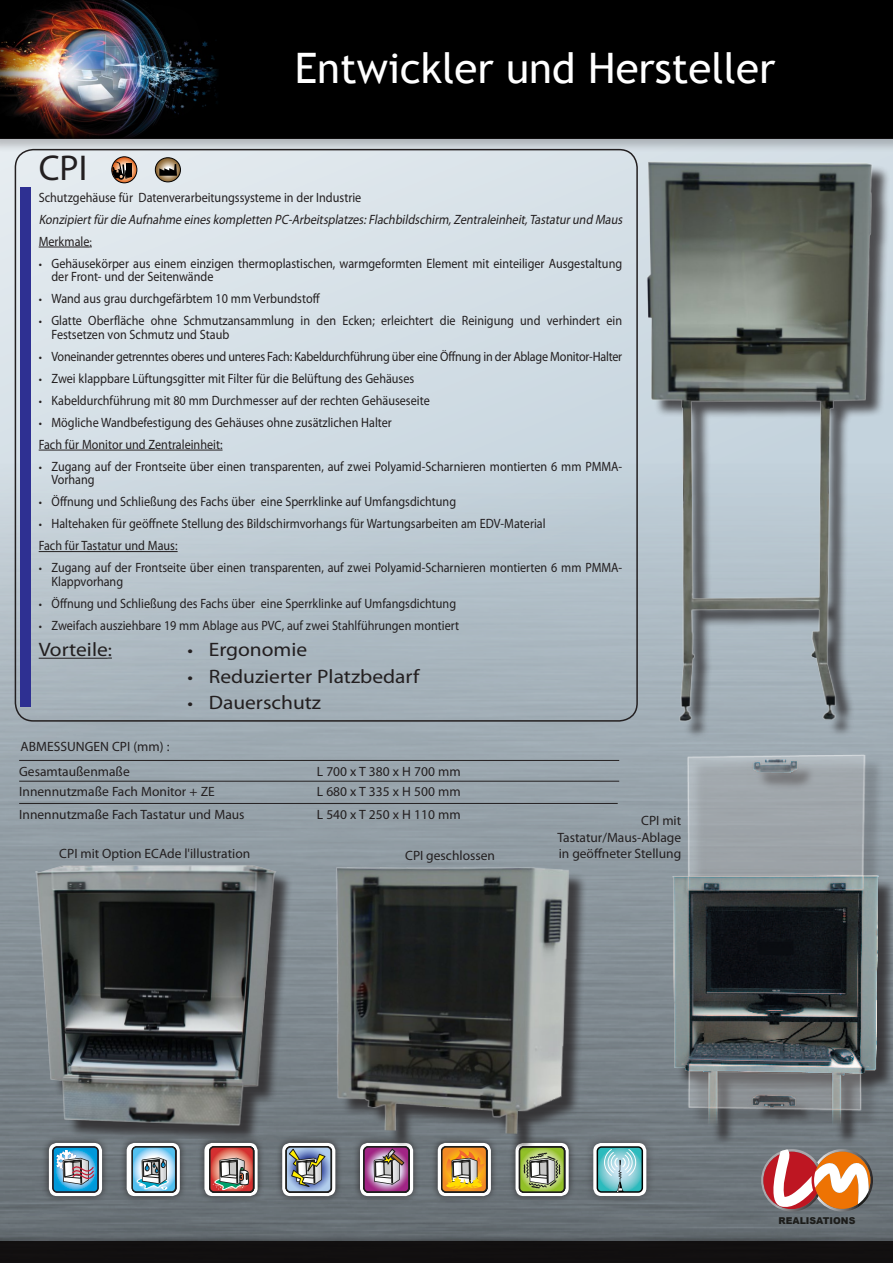
<style>
.page{position:relative;width:893px;height:1263px;background:#fff}
.page>*{position:absolute;margin:0;border:0;box-sizing:border-box;transform-origin:0 0}
.t1{font:42px "Trebuchet MS";color:#fff}
.Normal_e{font:36px "Myriad Pro";color:#231f20}
.Normal_e-2{font:19.5px "Myriad Pro";color:#231f20;scale:1.1 1}
.Puce1{font:13.5px/13.5px "Myriad Pro";color:#231f20;scale:.9 1}
.Normal_e-3{font:13.5px "Myriad Pro";color:#231f20}
.Normal_e-4{font:13.5px "Myriad Pro";color:#231f20;scale:.9 1}
.Normal_e-5{font:italic 13.5px "Myriad Pro";color:#231f20;scale:.9 1}
.Puce1-2{font:13.5px "Myriad Pro";letter-spacing:-.02em;color:#231f20;scale:.9 1}
.Puce1-3{font:13.5px "Myriad Pro";color:#231f20}
.t2{font:900 9.45px "Arial";color:#1d1d1b}
.s1{font-size:12px}
.s2{font-size:18px}
</style>
<div class="page">
<div style="left:0;top:0;width:893px;height:1240px;background:#d7e1e8"></div>
<img style="left:0;top:463px;width:893px;height:770px">
<div style="left:0;top:0;width:893px;height:153px;background:#231f20;opacity:.25"></div>
<div style="left:0;top:1233px;width:893px;height:30px;background:#231f20;opacity:.25"></div>
<div style="left:0;top:1242px;width:893px;height:21px;background:#121010"></div>
<div style="left:219px;top:0;width:674px;height:139px;background:#000"></div>
<img style="left:0;top:0;width:219px;height:139px">
<div style="left:42px;top:1135px;width:67px;height:68px;background:#231f20;opacity:.75"></div>
<div style="left:49px;top:1143px;width:53px;height:53px;background:#fff;border-radius:8px"></div>
<svg style="left:52px;top:1145px;width:48px;height:48px"></svg>
<div style="left:119px;top:1135px;width:68px;height:68px;background:#231f20;opacity:.75"></div>
<div style="left:127px;top:1143px;width:53px;height:53px;background:#fff;border-radius:8px"></div>
<svg style="left:128px;top:1145px;width:49px;height:48px"></svg>
<div style="left:275px;top:1135px;width:67px;height:68px;background:#231f20;opacity:.75"></div>
<div style="left:282px;top:1143px;width:53px;height:53px;background:#fff;border-radius:8px"></div>
<svg style="left:285px;top:1146px;width:48px;height:47px"></svg>
<div style="left:353px;top:1135px;width:67px;height:68px;background:#231f20;opacity:.75"></div>
<div style="left:360px;top:1143px;width:53px;height:53px;background:#fff;border-radius:8px"></div>
<svg style="left:363px;top:1152px;width:47px;height:41px"></svg>
<div style="left:430px;top:1135px;width:68px;height:68px;background:#231f20;opacity:.75"></div>
<div style="left:438px;top:1143px;width:53px;height:53px;background:#fff;border-radius:8px"></div>
<svg style="left:441px;top:1152px;width:47px;height:41px"></svg>
<div style="left:508px;top:1135px;width:68px;height:68px;background:#231f20;opacity:.75"></div>
<div style="left:515px;top:1143px;width:54px;height:53px;background:#fff;border-radius:8px"></div>
<svg style="left:518px;top:1152px;width:48px;height:41px"></svg>
<div style="left:584px;top:1134px;width:72px;height:71px;background:#231f20;opacity:.5"></div>
<div style="left:593px;top:1143px;width:53px;height:53px;background:#fff;border-radius:8px"></div>
<svg style="left:596px;top:1146px;width:48px;height:47px"></svg>
<hr style="left:39px;top:247px;width:51px;height:1px;background:#231f20">
<hr style="left:39px;top:450px;width:184px;height:1px;background:#231f20">
<hr style="left:39px;top:551px;width:139px;height:1px;background:#231f20">
<hr style="left:39px;top:658px;width:69px;height:1px;background:#231f20">
<div style="left:20px;top:187px;width:11px;height:520px;background:#2e3092"></div>
<div style="left:197px;top:1135px;width:68px;height:68px;background:#231f20;opacity:.75"></div>
<div style="left:204px;top:1143px;width:54px;height:53px;background:#fff;border-radius:8px"></div>
<svg style="left:206px;top:1145px;width:49px;height:48px"></svg>
<div style="left:155px;top:157px;width:26px;height:25px;border:1px solid #010000;border-radius:50%"></div>
<svg style="left:155px;top:158px;width:25px;height:24px"></svg>
<svg style="left:112px;top:157px;width:25px;height:26px"></svg>
<div style="left:111px;top:156px;width:26px;height:27px;border:1px solid #010000;border-radius:50%"></div>
<svg style="left:112px;top:162px;width:20px;height:18px"></svg>
<div style="left:650px;top:164px;width:240px;height:575px;background:#231f20;opacity:.75"></div>
<img style="left:622px;top:144px;width:261px;height:606px">
<div style="left:339px;top:870px;width:249px;height:282px;background:#231f20;opacity:.75"></div>
<img style="left:328px;top:851px;width:248px;height:284px">
<div style="left:39px;top:868px;width:254px;height:275px;background:#231f20;opacity:.75"></div>
<img style="left:25px;top:864px;width:257px;height:272px">
<div style="left:676px;top:757px;width:217px;height:389px;background:#231f20;opacity:.75"></div>
<img style="left:663px;top:745px;width:230px;height:382px">
<hr style="left:19px;top:760px;width:600px;height:1px;background:#231f20">
<hr style="left:19px;top:781px;width:600px;height:1px;background:#231f20">
<hr style="left:19px;top:803px;width:599px;height:1px;background:#231f20">
<svg style="left:761px;top:1149px;width:112px;height:62px"></svg>
<p class="t1" style="left:295px;top:43px;width:482px">Entwickler und Hersteller</p>
<p class="Normal_e" style="left:39px;top:145px;width:50px">CPI</p>
<p class="Normal_e-4" style="left:39px;top:189px;width:360px">Schutzgehäuse für Datenverarbeitungssysteme in der Industrie</p>
<p class="Normal_e-5" style="left:39px;top:211px;width:653px">Konzipiertfürdie Aufnahme eineskompletten PC-Arbeitsplatzes:Flachbildschirm,Zentraleinheit,Tastaturund Maus</p>
<p class="Normal_e-4" style="left:39px;top:233px;width:61px">Merkmale<span class="s1">:</span></p>
<p class="Puce1" style="left:51px;top:256px;width:636px;text-indent:-13px"><span class="s1">•</span> Gehäusekörper aus einem einzigen thermoplastischen, warmgeformten Element mit einteiliger Ausgestaltung der Front- und der Seitenwände</p>
<p class="Puce1" style="left:39px;top:292px;width:314px"><span class="s1">•</span> Wand aus grau durchgefärbtem 10 mm Verbundstoff</p>
<p class="Puce1" style="left:51px;top:314px;width:636px;text-indent:-13px"><span class="s1">•</span> Glatte Oberfläche ohne Schmutzansammlung in den Ecken; erleichtert die Reinigung und verhindert ein<br>Festsetzen von Schmutz und Staub</p>
<p class="Puce1-2" style="left:39px;top:348px;width:650px"><span class="s1">•</span> Voneinander getrenntes oberes und unteres Fach: Kabeldurchführung über eine Öffnung in der Ablage Monitor-Halter</p>
<p class="Puce1" style="left:39px;top:371px;width:419px"><span class="s1">•</span> Zwei klappbare Lüftungsgitter mit Filter für die Belüftung des Gehäuses</p>
<p class="Puce1" style="left:39px;top:393px;width:436px"><span class="s1">•</span> Kabeldurchführung mit 80 mm Durchmesser auf der rechten Gehäuseseite</p>
<p class="Puce1" style="left:39px;top:415px;width:394px"><span class="s1">•</span> Mögliche Wandbefestigung des Gehäuses ohne zusätzlichen Halter</p>
<p class="Normal_e-4" style="left:39px;top:436px;width:206px">Fach für Monitor und Zentraleinheit:</p>
<p class="Puce1" style="left:51px;top:459px;width:636px;text-indent:-13px"><span class="s1">•</span> Zugang auf der Frontseite über einen transparenten, auf zwei Polyamid-Scharnieren montierten 6 mm PMMA-<br>Vorhang</p>
<p class="Puce1" style="left:39px;top:495px;width:465px"><span class="s1">•</span> Öffnung und Schließung des Fachs über eine Sperrklinke auf Umfangsdichtung</p>
<p class="Puce1" style="left:39px;top:517px;width:565px"><span class="s1">•</span> Haltehaken für geöffnete Stellung des Bildschirmvorhangs für Wartungsarbeiten am EDV-Material</p>
<p class="Normal_e-4" style="left:39px;top:537px;width:156px">Fach für Tastatur und Maus:</p>
<p class="Puce1" style="left:51px;top:561px;width:636px;text-indent:-13px"><span class="s1">•</span> Zugang auf der Frontseite über einen transparenten, auf zwei Polyamid-Scharnieren montierten 6 mm PMMA-<br>Klappvorhang</p>
<p class="Puce1" style="left:39px;top:596px;width:465px"><span class="s1">•</span> Öffnung und Schließung des Fachs über eine Sperrklinke auf Umfangsdichtung</p>
<p class="Puce1" style="left:39px;top:618px;width:469px"><span class="s1">•</span> Zweifach ausziehbare 19 mm Ablage aus PVC, auf zwei Stahlführungen montiert</p>
<p class="Normal_e-2" style="left:39px;top:638px;width:68px">Vorteile<span class="s2">:</span></p>
<p class="Normal_e-2" style="left:188px;top:638px;width:110px"><span class="s2">•</span> Ergonomie</p>
<p class="Normal_e-2" style="left:188px;top:664px;width:212px"><span class="s2">•</span> Reduzierter Platzbedarf</p>
<p class="Normal_e-2" style="left:188px;top:691px;width:123px"><span class="s2">•</span> Dauerschutz</p>
<p class="Normal_e-3" style="left:21px;top:738px;width:150px">ABMESSUNGEN CPI (mm) :</p>
<p class="Normal_e-3" style="left:19px;top:763px;width:112px">Gesamtaußenmaße</p>
<p class="Normal_e-3" style="left:317px;top:763px;width:145px">L 700 x T 380 x H 700 mm</p>
<p class="Normal_e-3" style="left:19px;top:783px;width:197px">Innennutzmaße Fach Monitor + ZE</p>
<p class="Normal_e-3" style="left:317px;top:783px;width:145px">L 680 x T 335 x H 500 mm</p>
<p class="Normal_e-3" style="left:19px;top:806px;width:227px">Innennutzmaße Fach Tastatur und Maus</p>
<p class="Normal_e-3" style="left:317px;top:806px;width:145px">L 540 x T 250 x H 110 mm</p>
<p class="Puce1-3" style="left:59px;top:845px;width:192px">CPI mit Option ECAde l'illustration</p>
<p class="Puce1-3" style="left:405px;top:848px;width:91px">CPI geschlossen</p>
<p class="Puce1-3" style="left:641px;top:812px;width:41px">CPI mit</p>
<p class="Puce1-3" style="left:557px;top:829px;width:125px">Tastatur/Maus-Ablage</p>
<p class="Puce1-3" style="left:559px;top:845px;width:124px">in geöffneter Stellung</p>
<p class="t2" style="left:778px;top:1214px;width:78px">REALISATIONS</p>
</div>
